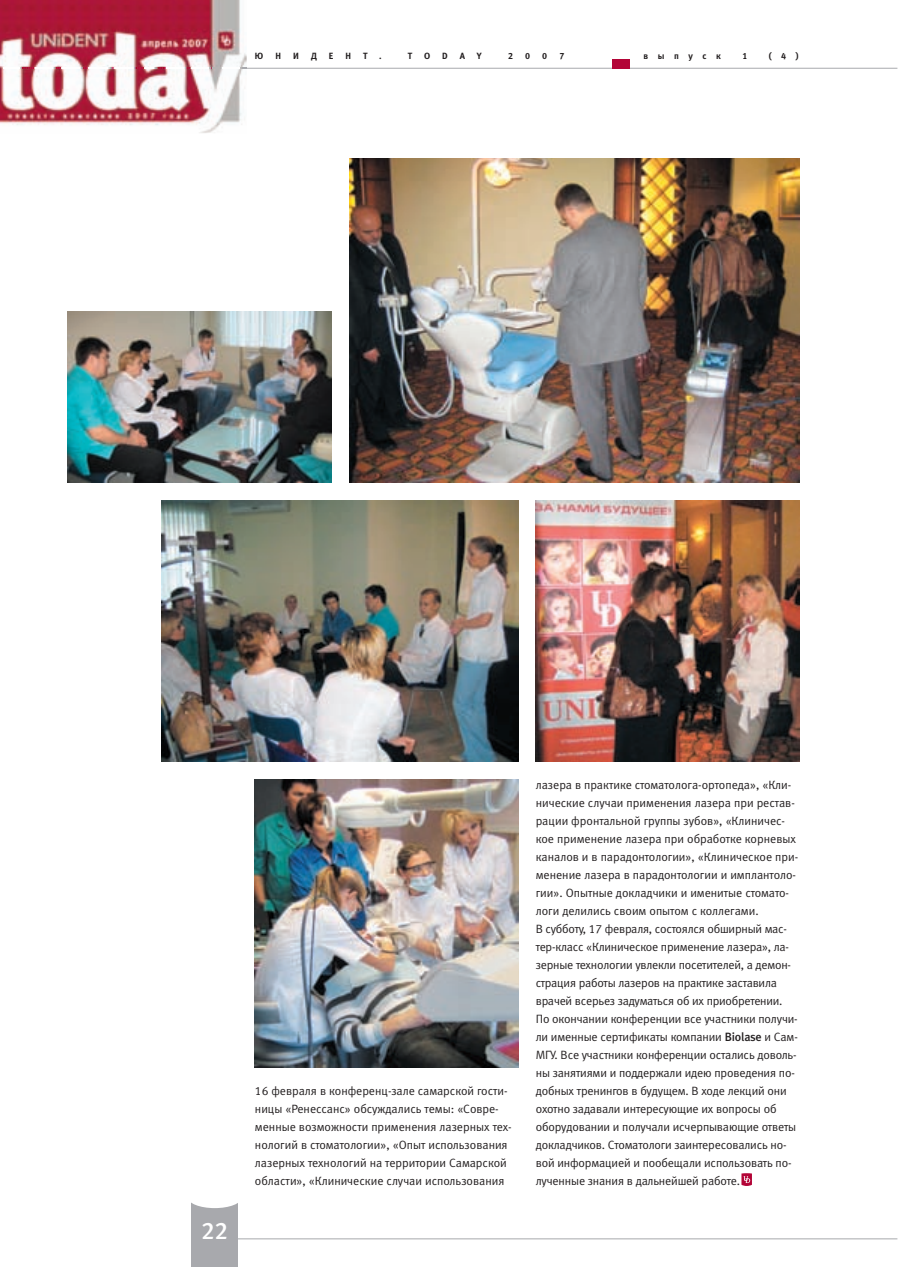
<style>
.page{position:relative;width:899px;height:1267px;background:#fff}
.page>*{position:absolute;margin:0;border:0;box-sizing:border-box;transform-origin:0 0}
.t1{font:24px "Meta Medium LFC";color:#fff}
.t2{font:12px/18px "Meta Normal LFC";letter-spacing:-.01em;color:#231f20}
.t3{font:9px "Meta Bold LFC";letter-spacing:1.06em;color:#231f20}
.s1{font-family:"Meta Medium LFC"}
</style>
<div class="page">
<img style="left:0;top:0;width:898px;height:1266px">
<p class="t3" style="left:255px;top:53px;width:10px">Ю</p>
<p class="t3" style="left:275px;top:53px;width:7px">Н</p>
<p class="t3" style="left:293px;top:53px;width:7px">И</p>
<p class="t3" style="left:311px;top:53px;width:7px">Д</p>
<p class="t3" style="left:329px;top:53px;width:6px">Е</p>
<p class="t3" style="left:345px;top:53px;width:7px">Н</p>
<p class="t3" style="left:363px;top:53px;width:6px">Т</p>
<p class="t3" style="left:379px;top:53px;width:4px">.</p>
<p class="t3" style="left:407px;top:53px;width:6px">T</p>
<p class="t3" style="left:424px;top:53px;width:8px">O</p>
<p class="t3" style="left:442px;top:53px;width:7px">D</p>
<p class="t3" style="left:460px;top:53px;width:7px">A</p>
<p class="t3" style="left:477px;top:53px;width:6px">Y</p>
<p class="t3" style="left:508px;top:53px;width:7px">2</p>
<p class="t3" style="left:525px;top:53px;width:7px">0</p>
<p class="t3" style="left:542px;top:53px;width:7px">0</p>
<p class="t3" style="left:559px;top:53px;width:7px">7</p>
<p class="t3" style="left:643px;top:53px;width:79px">выпуск</p>
<p class="t3" style="left:742px;top:53px;width:7px">1</p>
<p class="t3" style="left:768px;top:53px;width:31px">(4)</p>
<h1 class="t1" style="left:201px;top:1222px;width:28px">22</h1>
<p class="t2" style="left:255px;top:1082px;width:258px">16 февраля в конференц-зале самарской гости&shy;ницы «Ренессанс» обсуждались темы: «Совре&shy;менные возможности применения лазерных тех&shy;нологий в стоматологии», «Опыт использования лазерных технологий на территории Самарской области», «Клинические случаи использования</p>
<p class="t2" style="left:535px;top:776px;width:264px">лазера в практике стоматолога-ортопеда», «Кли&shy;нические случаи применения лазера при рестав&shy;рации фронтальной группы зубов», «Клиничес&shy;кое применение лазера при обработке корневых каналов и в парадонтологии», «Клиническое при&shy;менение лазера в парадонтологии и имплантоло&shy;гии». Опытные докладчики и именитые стомато&shy;логи делились своим опытом с коллегами.<br>В субботу, 17 февраля, состоялся обширный мас&shy;тер-класс «Клиническое применение лазера», ла&shy;зерные технологии увлекли посетителей, а демон&shy;страция работы лазеров на практике заставила врачей всерьез задуматься об их приобретении.<br>По окончании конференции все участники получи&shy;ли именные сертификаты компании <span class="s1">Biolase</span> и Сам-МГУ. Все участники конференции остались доволь&shy;ны занятиями и поддержали идею проведения по&shy;добных тренингов в будущем. В ходе лекций они охотно задавали интересующие их вопросы об оборудовании и получали исчерпывающие ответы докладчиков. Стоматологи заинтересовались но&shy;вой информацией и пообещали использовать по&shy;лученные знания в дальнейшей работе.</p>
</div>
